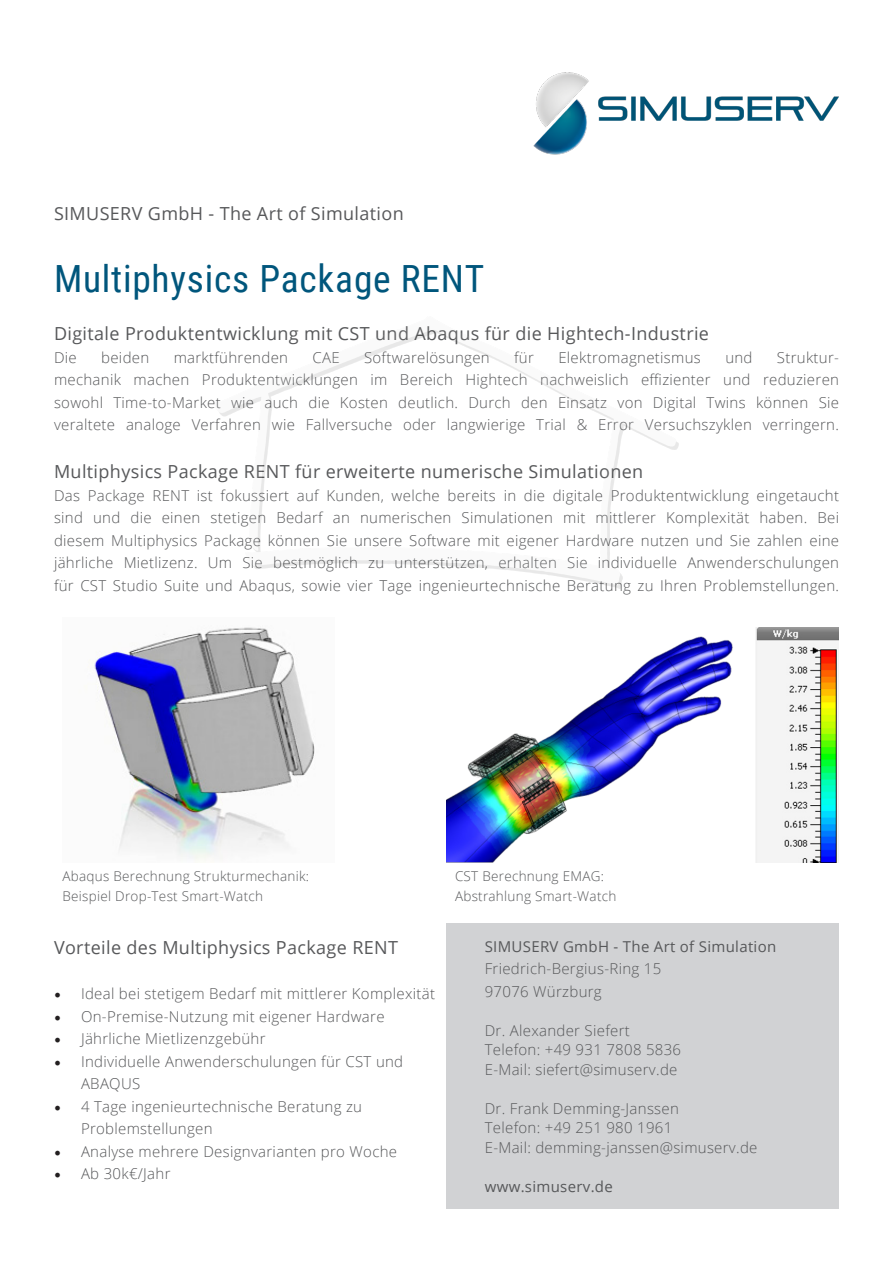
<style>
.page{position:relative;width:893px;height:1263px;background:#fff}
.page>*{position:absolute;margin:0;border:0;box-sizing:border-box;transform-origin:0 0}
.t1{font:37.5px "Roboto Condensed";letter-spacing:.02em;color:#00567c}
.t2{font:18px "Open Sans";letter-spacing:.02em;color:#57585a}
.t3{font:300 15px/22.5px "Open Sans";letter-spacing:.02em;color:#57585a;text-align:justify}
.t4{font:15px "Open Sans";letter-spacing:.02em;color:#57585a}
.t5{font:300 13.5px/19.5px "Open Sans";letter-spacing:.02em;color:#57585a}
.s1{font-family:"Minion Pro";font-weight:400;font-size:18px;color:#231f20}
</style>
<div class="page">
<img style="left:533px;top:72px;width:306px;height:83px">
<div style="left:446px;top:923px;width:393px;height:286px;background:#d1d2d4"></div>
<img style="left:89px;top:627px;width:226px;height:233px">
<img style="left:446px;top:627px;width:393px;height:235px">
<img style="left:219px;top:330px;width:459px;height:259px">
<p class="t2" style="left:54px;top:201px;width:351px">SIMUSERV GmbH - The Art of Simulation</p>
<p class="t1" style="left:54px;top:252px;width:432px">Multiphysics Package RENT</p>
<p class="t2" style="left:54px;top:321px;width:657px">Digitale Produktentwicklung mit CST und Abaqus für die Hightech-Industrie</p>
<p class="t3" style="left:54px;top:345px;width:24px">Die</p>
<p class="t3" style="left:101px;top:345px;width:50px">beiden</p>
<p class="t3" style="left:174px;top:345px;width:116px">marktführenden</p>
<p class="t3" style="left:312px;top:345px;width:29px">CAE</p>
<p class="t3" style="left:364px;top:345px;width:127px">Softwarelösungen</p>
<p class="t3" style="left:514px;top:345px;width:21px">für</p>
<p class="t3" style="left:558px;top:345px;width:144px">Elektromagnetismus</p>
<p class="t3" style="left:725px;top:345px;width:29px">und</p>
<p class="t3" style="left:54px;top:345px;width:786px;text-indent:723px">Struktur&shy;mechanik machen Produktentwicklungen im Bereich Hightech nachweislich effizienter und reduzieren sowohl Time-to-Market wie auch die Kosten deutlich. Durch den Einsatz von Digital Twins können Sie veraltete analoge Verfahren wie Fallversuche oder langwierige Trial &amp; Error Versuchszyklen verringern.</p>
<p class="t2" style="left:54px;top:459px;width:591px">Multiphysics Package RENT für erweiterte numerische Simulationen</p>
<p class="t3" style="left:54px;top:483px;width:787px">Das Package RENT ist fokussiert auf Kunden, welche bereits in die digitale Produktentwicklung eingetaucht sind und die einen stetigen Bedarf an numerischen Simulationen mit mittlerer Komplexität haben. Bei diesem Multiphysics Package können Sie unsere Software mit eigener Hardware nutzen und Sie zahlen eine jährliche Mietlizenz. Um Sie bestmöglich zu unterstützen, erhalten Sie individuelle Anwenderschulungen für CST Studio Suite und Abaqus, sowie vier Tage ingenieurtechnische Beratung zu Ihren Problemstellungen.</p>
<p class="t5" style="left:63px;top:866px;width:248px">Abaqus Berechnung Strukturmechanik:<br>Beispiel Drop-Test Smart-Watch</p>
<p class="t5" style="left:455px;top:866px;width:163px">CST Berechnung EMAG:<br>Abstrahlung Smart-Watch</p>
<p class="t2" style="left:54px;top:935px;width:346px">Vorteile des Multiphysics Package RENT</p>
<p class="t3" style="left:54px;top:982px;width:383px"><span class="s1">•</span> Ideal bei stetigem Bedarf mit mittlerer Komplexität</p>
<p class="t3" style="left:54px;top:1005px;width:332px"><span class="s1">•</span> On-Premise-Nutzung mit eigener Hardware</p>
<p class="t3" style="left:54px;top:1027px;width:213px"><span class="s1">•</span> Jährliche Mietlizenzgebühr</p>
<p class="t3" style="left:81px;top:1050px;width:324px;text-indent:-27px"><span class="s1">•</span> Individuelle Anwenderschulungen für CST und<br>ABAQUS</p>
<p class="t3" style="left:81px;top:1095px;width:283px;text-indent:-27px"><span class="s1">•</span> 4 Tage ingenieurtechnische Beratung zu<br>Problemstellungen</p>
<p class="t3" style="left:54px;top:1140px;width:345px"><span class="s1">•</span> Analyse mehrere Designvarianten pro Woche</p>
<p class="t3" style="left:54px;top:1162px;width:118px"><span class="s1">•</span> Ab 30k€/Jahr</p>
<p class="t4" style="left:485px;top:936px;width:293px">SIMUSERV GmbH - The Art of Simulation</p>
<p class="t3" style="left:485px;top:957px;width:178px">Friedrich-Bergius-Ring 15</p>
<p class="t3" style="left:485px;top:980px;width:119px">97076 Würzburg</p>
<p class="t3" style="left:485px;top:1019px;width:147px">Dr. Alexander Siefert</p>
<p class="t3" style="left:485px;top:1038px;width:198px">Telefon: +49 931 7808 5836</p>
<p class="t3" style="left:485px;top:1058px;width:194px">E-Mail: siefert@simuserv.de</p>
<p class="t3" style="left:485px;top:1097px;width:196px">Dr. Frank Demming-Janssen</p>
<p class="t3" style="left:485px;top:1116px;width:189px">Telefon: +49 251 980 1961</p>
<p class="t3" style="left:485px;top:1136px;width:274px">E-Mail: demming-janssen@simuserv.de</p>
<p class="t4" style="left:485px;top:1176px;width:130px">www.simuserv.de</p>
</div>
